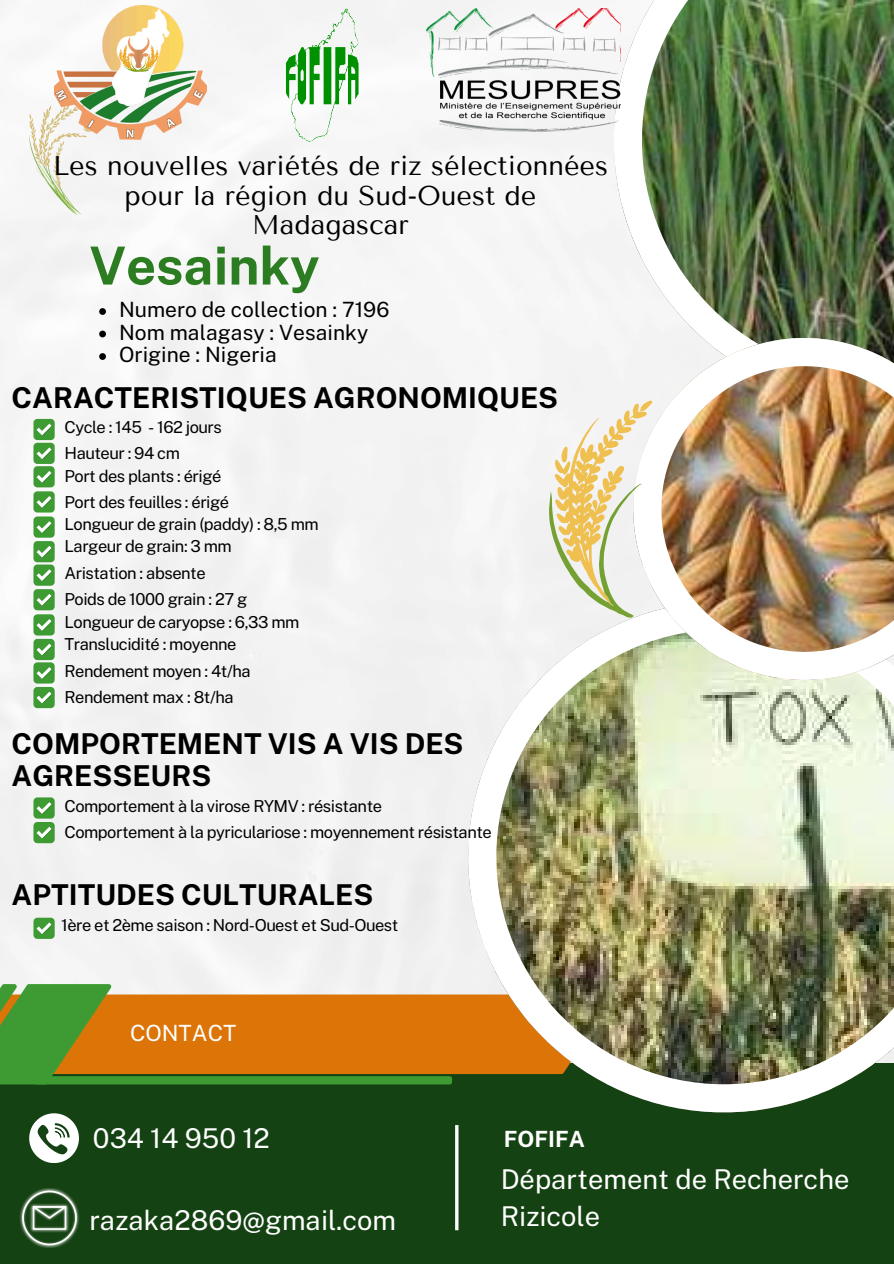
<style>
.page{position:relative;width:894px;height:1264px;background:#fff}
.page>*{position:absolute;margin:0;border:0;box-sizing:border-box;transform-origin:0 0}
.t1{font:700 52.5px "Public Sans";color:#2c7c21}
.t2{font:700 28.65px/31.5px "Public Sans";color:#000}
.t3{font:27.3px/37.2px "Public Sans";color:#fff}
.t4{font:27px/29.2px "Tenor Sans";color:#000;text-align:center}
.t5{font:22.35px "Public Sans";color:#fff}
.t6{font:700 22.35px "Public Sans";color:#fff}
.t7{font:21px "Public Sans";color:#000}
.t8{font:16.5px "Public Sans";letter-spacing:-.03em;color:#000}
</style>
<div class="page">
<div style="left:0;top:0;width:613px;height:994px;background:#f3f3f3"></div>
<div style="left:0;top:1063px;width:893px;height:200px;background:#144212"></div>
<div style="left:111px;top:994px;width:357px;height:80px;background:#dc7408"></div>
<svg style="left:0;top:984px;width:111px;height:100px;background:#68912a"></svg>
<div style="left:35px;top:1076px;width:417px;height:8px;background:#3e9b34;border-radius:2px"></div>
<div style="left:33px;top:419px;width:22px;height:21px;background:#3e9b34;border-radius:4px"></div>
<svg style="left:37px;top:423px;width:15px;height:12px"></svg>
<img style="left:468px;top:601px;width:425px;height:511px">
<img style="left:613px;top:0;width:280px;height:400px">
<img style="left:633px;top:338px;width:260px;height:342px">
<svg style="left:548px;top:400px;width:104px;height:217px"></svg>
<img style="left:29px;top:105px;width:64px;height:110px">
<div style="left:33px;top:443px;width:22px;height:21px;background:#3e9b34;border-radius:4px"></div>
<svg style="left:37px;top:447px;width:15px;height:13px"></svg>
<div style="left:33px;top:491px;width:22px;height:21px;background:#3e9b34;border-radius:4px"></div>
<svg style="left:37px;top:496px;width:15px;height:12px"></svg>
<div style="left:33px;top:516px;width:22px;height:21px;background:#3e9b34;border-radius:4px"></div>
<svg style="left:37px;top:521px;width:15px;height:12px"></svg>
<div style="left:33px;top:541px;width:22px;height:21px;background:#3e9b34;border-radius:4px"></div>
<svg style="left:37px;top:546px;width:15px;height:12px"></svg>
<div style="left:33px;top:564px;width:22px;height:21px;background:#3e9b34;border-radius:4px"></div>
<svg style="left:37px;top:569px;width:15px;height:12px"></svg>
<div style="left:33px;top:589px;width:22px;height:21px;background:#3e9b34;border-radius:4px"></div>
<svg style="left:37px;top:594px;width:15px;height:12px"></svg>
<div style="left:33px;top:466px;width:22px;height:21px;background:#3e9b34;border-radius:4px"></div>
<svg style="left:37px;top:471px;width:15px;height:12px"></svg>
<div style="left:33px;top:614px;width:22px;height:21px;background:#3e9b34;border-radius:4px"></div>
<svg style="left:37px;top:619px;width:15px;height:12px"></svg>
<div style="left:33px;top:639px;width:22px;height:21px;background:#3e9b34;border-radius:4px"></div>
<svg style="left:37px;top:643px;width:15px;height:12px"></svg>
<div style="left:33px;top:662px;width:22px;height:21px;background:#3e9b34;border-radius:4px"></div>
<svg style="left:37px;top:667px;width:15px;height:12px"></svg>
<div style="left:33px;top:687px;width:22px;height:21px;background:#3e9b34;border-radius:4px"></div>
<svg style="left:37px;top:691px;width:15px;height:13px"></svg>
<div style="left:33px;top:797px;width:22px;height:21px;background:#3e9b34;border-radius:4px"></div>
<svg style="left:37px;top:802px;width:15px;height:12px"></svg>
<div style="left:33px;top:822px;width:22px;height:21px;background:#3e9b34;border-radius:4px"></div>
<svg style="left:37px;top:826px;width:15px;height:13px"></svg>
<div style="left:33px;top:917px;width:22px;height:21px;background:#3e9b34;border-radius:4px"></div>
<svg style="left:37px;top:922px;width:15px;height:12px"></svg>
<svg style="left:99px;top:308px;width:7px;height:7px"></svg>
<svg style="left:99px;top:330px;width:7px;height:7px"></svg>
<svg style="left:99px;top:353px;width:7px;height:7px"></svg>
<hr style="left:455px;top:1125px;width:3px;height:105px;background:#fff">
<svg style="left:29px;top:1113px;width:50px;height:49px"></svg>
<img style="left:20px;top:1188px;width:59px;height:59px">
<img style="left:285px;top:9px;width:75px;height:135px">
<img style="left:55px;top:5px;width:152px;height:161px">
<img style="left:418px;top:9px;width:202px;height:122px">
<p class="t4" style="left:53px;top:152px;width:556px">Les nouvelles variétés de riz sélectionnées pour la région du Sud-Ouest de<br>Madagascar</p>
<p class="t1" style="left:89px;top:235px;width:232px">Vesainky</p>
<p class="t7" style="left:119px;top:297px;width:272px">Numero de collection : 7196</p>
<h3 class="t7" style="left:119px;top:320px;width:250px">Nom malagasy : Vesainky</h3>
<h1 class="t7" style="left:119px;top:342px;width:159px">Origine : Nigeria</h1>
<p class="t2" style="left:12px;top:381px;width:548px">CARACTERISTIQUES AGRONOMIQUES</p>
<p class="t8" style="left:64px;top:418px;width:159px">Cycle : 145 - 162 jours</p>
<p class="t8" style="left:64px;top:443px;width:117px">Hauteur : 94 cm</p>
<p class="t8" style="left:64px;top:467px;width:158px">Port des plants : érigé</p>
<p class="t8" style="left:64px;top:492px;width:166px">Port des feuilles : érigé</p>
<p class="t8" style="left:64px;top:514px;width:256px">Longueur de grain (paddy) : 8,5 mm</p>
<p class="t8" style="left:64px;top:536px;width:169px">Largeur de grain: 3 mm</p>
<p class="t8" style="left:64px;top:563px;width:143px">Aristation : absente</p>
<p class="t8" style="left:64px;top:589px;width:184px">Poids de 1000 grain : 27 g</p>
<p class="t8" style="left:64px;top:612px;width:236px">Longueur de caryopse : 6,33 mm</p>
<p class="t8" style="left:64px;top:634px;width:173px">Translucidité : moyenne</p>
<p class="t8" style="left:64px;top:661px;width:188px">Rendement moyen : 4t/ha</p>
<p class="t8" style="left:64px;top:687px;width:171px">Rendement max : 8t/ha</p>
<p class="t2" style="left:12px;top:728px;width:453px">COMPORTEMENT VIS A VIS DES<br>AGRESSEURS</p>
<p class="t8" style="left:64px;top:796px;width:319px">Comportement à la virose RYMV : résistante</p>
<p class="t8" style="left:64px;top:822px;width:429px">Comportement à la pyriculariose : moyennement résistante</p>
<p class="t2" style="left:12px;top:879px;width:363px">APTITUDES CULTURALES</p>
<p class="t8" style="left:61px;top:915px;width:339px">1ère et 2ème saison : Nord-Ouest et Sud-Ouest</p>
<h2 class="t5" style="left:130px;top:1019px;width:108px">CONTACT</h2>
<p class="t3" style="left:93px;top:1119px;width:178px">034 14 950 12</p>
<p class="t3" style="left:89px;top:1200px;width:308px">razaka2869@gmail.com</p>
<p class="t6" style="left:503px;top:1125px;width:83px">FOFIFA</p>
<p class="t3" style="left:500px;top:1160px;width:350px">Département de Recherche<br>Rizicole</p>
</div>
